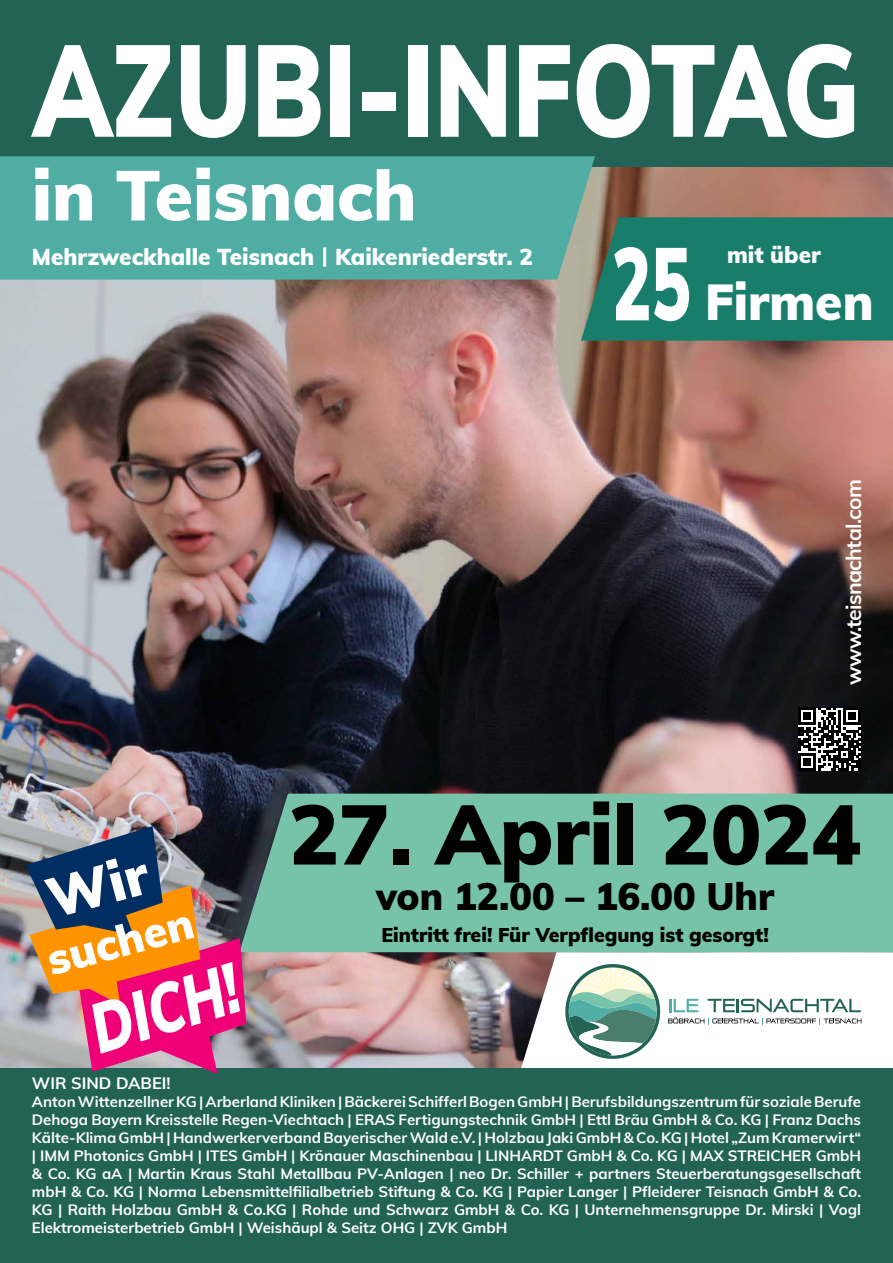
<style>
.page{position:relative;width:893px;height:1263px;background:#fff}
.page>*{position:absolute;margin:0;border:0;box-sizing:border-box;transform-origin:0 0}
.t1{font:900 128.7px "Muli";color:#fff;scale:.79 1}
.t2{font:900 83.25px "Muli";color:#000}
.t3{font:900 69.75px "Muli";color:#fff}
.t4{font:900 49.5px "Muli";color:#fff}
.t5{font:900 37.5px "Muli";color:#000}
.t6{font:900 22.5px "Muli";color:#fff}
.t7{font:700 21px "Muli";letter-spacing:-.03em;color:#fff}
.t8{font:900 19.5px "Muli";color:#000}
.t9{font:700 16.5px "Muli";color:#fff}
.t10{font:700 15px/18px "Muli";color:#fff;text-align:justify}
.s1{font-family:"DIN Pro";font-weight:700}
.s2{font-size:101.77px}
</style>
<div class="page">
<img style="left:0;top:166px;width:893px;height:902px">
<div style="left:0;top:1068px;width:893px;height:195px;background:#226355"></div>
<div style="left:0;top:0;width:893px;height:166px;background:#226355"></div>
<div style="left:0;top:156px;width:595px;height:124px;background:#4fada3"></div>
<svg style="left:521px;top:952px;width:372px;height:116px"></svg>
<div style="left:239px;top:794px;width:654px;height:158px;background:#77c3aa"></div>
<svg style="left:26px;top:826px;width:220px;height:248px"></svg>
<svg style="left:581px;top:217px;width:312px;height:124px;background:#217e6b"></svg>
<svg style="left:798px;top:708px;width:63px;height:62px"></svg>
<h1 class="t1" style="left:33px;top:-4px;width:1048px">AZUBI-INFOTAG</h1>
<h3 class="t3" style="left:32px;top:144px;width:386px">in Teisnach</h3>
<h3 class="t6" style="left:32px;top:240px;width:502px">Mehrzweckhalle Teisnach <span class="s1">|</span> Kaikenriederstr. 2</h3>
<h3 class="t6" style="left:727px;top:238px;width:95px">mit über</h3>
<h3 class="t4" style="left:612px;top:266px;width:263px"><span class="s2">25</span> Firmen</h3>
<h3 class="t7" style="left:838px;top:685px;width:207px;rotate:-90deg">www.teisnachtal.com</h3>
<h2 class="t2" style="left:289px;top:773px;width:573px">27. April 2024</h2>
<h3 class="t5" style="left:376px;top:868px;width:400px">von 12.00 – 16.00 Uhr</h3>
<h3 class="t8" style="left:381px;top:920px;width:389px">Eintritt frei! Für Verpflegung ist gesorgt!</h3>
<p class="t9" style="left:32px;top:1070px;width:140px">WIR SIND DABEI!</p>
<p class="t10" style="left:32px;top:1091px;width:831px">Anton Wittenzellner KG | Arberland Kliniken | Bäckerei Schifferl Bogen GmbH | Berufsbildungszentrum für soziale Berufe Dehoga Bayern Kreisstelle Regen-Viechtach | ERAS Fertigungstechnik GmbH | Ettl Bräu GmbH &amp; Co. KG | Franz Dachs Kälte-Klima GmbH | Handwerkerverband Bayerischer Wald e.V. | Holzbau Jaki GmbH &amp; Co. KG | Hotel „Zum Kramerwirt“ | IMM Photonics GmbH | ITES GmbH | Krönauer Maschinenbau | LINHARDT GmbH &amp; Co. KG | MAX STREICHER GmbH &amp; Co. KG aA | Martin Kraus Stahl Metallbau PV-Anlagen | neo Dr. Schiller + partners Steuerberatungsgesellschaft mbH &amp; Co. KG | Norma Lebensmittelfilialbetrieb Stiftung &amp; Co. KG | Papier Langer | Pfleiderer Teisnach GmbH &amp; Co.<br>KG | Raith Holzbau GmbH &amp; Co.KG | Rohde und Schwarz GmbH &amp; Co. KG | Unternehmensgruppe Dr. Mirski | Vogl Elektromeisterbetrieb GmbH | Weishäupl &amp; Seitz OHG | ZVK GmbH</p>
</div>
